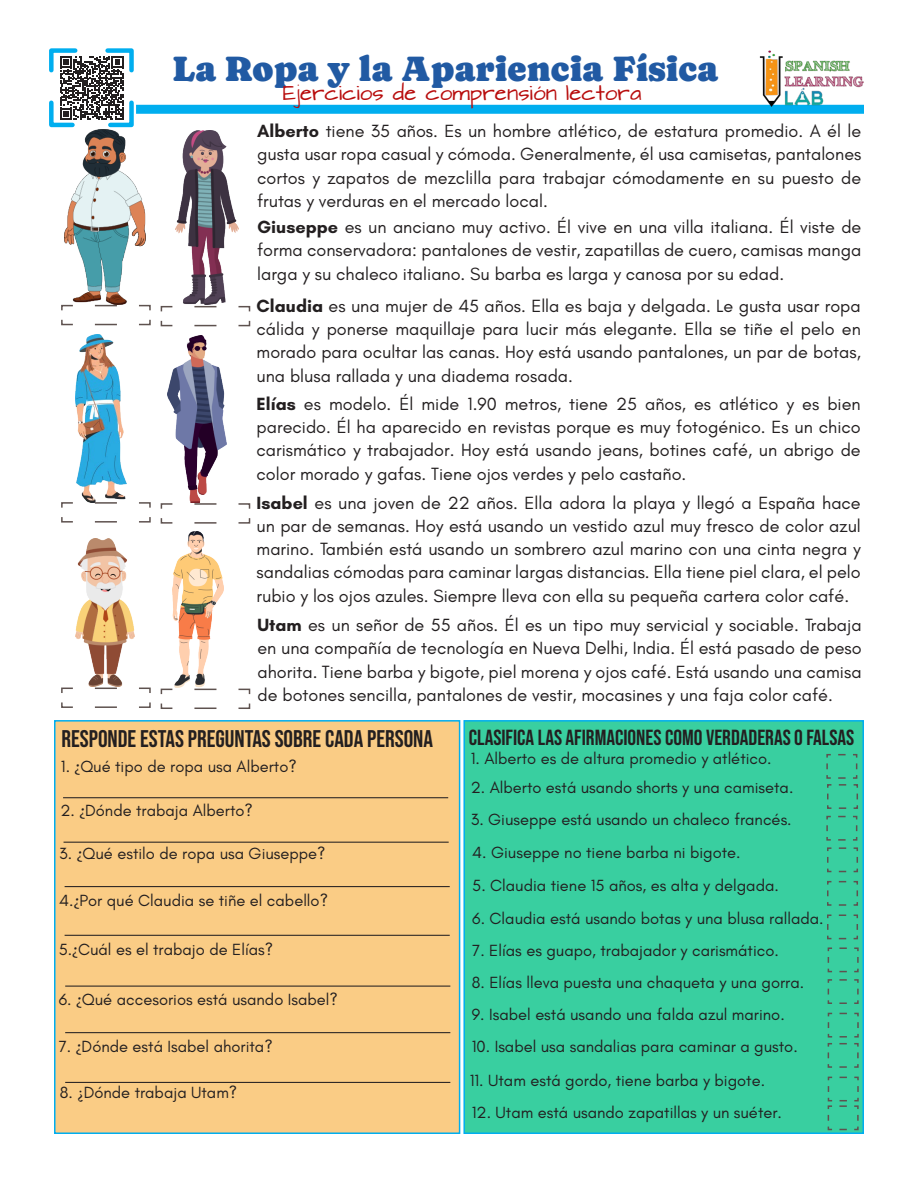
<style>
.page{position:relative;width:918px;height:1188px;background:#fff}
.page>*{position:absolute;margin:0;border:0;box-sizing:border-box;transform-origin:0 0}
.t1{font:36px "Caprasimo";color:#215aa3}
.t2{font:24px "Bebas Neue";color:#231f20}
.t3{font:21.75px "Bebas Neue";color:#231f20}
.t4{font:18px/23.2px "Glacial Indifference";color:#231f20;text-align:justify}
.t5{font:18px "Architects Daughter";color:#b80d0d}
.t6{font:16.5px "Glacial Indifference";color:#231f20}
.s1{font-weight:700}
.s2{font-family:"Candara"}
.s3{font-family:"Minion Pro"}
</style>
<div class="page">
<img style="left:64px;top:129px;width:82px;height:175px">
<img style="left:75px;top:335px;width:51px;height:166px">
<img style="left:167px;top:336px;width:60px;height:166px">
<img style="left:75px;top:539px;width:60px;height:147px">
<img style="left:175px;top:131px;width:64px;height:174px">
<img style="left:172px;top:532px;width:51px;height:156px">
<svg style="left:61px;top:304px;width:90px;height:22px"></svg>
<svg style="left:160px;top:305px;width:91px;height:22px"></svg>
<svg style="left:61px;top:501px;width:90px;height:22px"></svg>
<svg style="left:160px;top:502px;width:91px;height:22px"></svg>
<svg style="left:61px;top:687px;width:90px;height:21px"></svg>
<svg style="left:160px;top:688px;width:91px;height:21px"></svg>
<div style="left:54px;top:720px;width:406px;height:414px;background:#facc85;border:2px solid #00aeef"></div>
<hr style="left:63px;top:797px;width:385px;height:1px;background:#231f20">
<hr style="left:64px;top:842px;width:385px;height:1px;background:#231f20">
<hr style="left:65px;top:886px;width:385px;height:1px;background:#231f20">
<hr style="left:65px;top:935px;width:385px;height:1px;background:#231f20">
<hr style="left:65px;top:986px;width:385px;height:1px;background:#231f20">
<hr style="left:65px;top:1032px;width:385px;height:1px;background:#231f20">
<hr style="left:65px;top:1082px;width:385px;height:1px;background:#231f20">
<div style="left:463px;top:720px;width:401px;height:414px;background:#39cfa0;border:2px solid #00aeef"></div>
<svg style="left:827px;top:914px;width:31px;height:26px"></svg>
<svg style="left:827px;top:880px;width:31px;height:26px"></svg>
<svg style="left:827px;top:847px;width:31px;height:26px"></svg>
<svg style="left:826px;top:754px;width:32px;height:87px"></svg>
<svg style="left:827px;top:947px;width:32px;height:57px"></svg>
<svg style="left:827px;top:1012px;width:32px;height:56px"></svg>
<svg style="left:827px;top:1076px;width:32px;height:55px"></svg>
<div style="left:136px;top:105px;width:728px;height:9px;background:#00aeef"></div>
<img style="left:755px;top:50px;width:109px;height:57px">
<svg style="left:49px;top:48px;width:85px;height:80px"></svg>
<p class="t1" style="left:173px;top:47px;width:547px">La Ropa y la Apariencia Física</p>
<p class="t5" style="left:283px;top:83px;width:360px">Ejercicios de comprensión lectora</p>
<p class="t4" style="left:257px;top:120px;width:606px"><span class="s1">Alberto</span> tiene 35 años. Es un hombre atlético, de estatura promedio. A él le gusta usar ropa casual y cómoda. Generalmente, él usa camisetas, pantalones cortos y zapatos de mezclilla para trabajar cómodamente en su puesto de frutas y verduras en el mercado local.</p>
<p class="t4" style="left:257px;top:216px;width:606px"><span class="s1">Giuseppe</span> es un anciano muy activo. Él vive en una villa italiana. Él viste de forma conservadora: pantalones de vestir, zapatillas de cuero, camisas manga larga y su chaleco italiano. Su barba es larga y canosa por su edad.</p>
<p class="t4" style="left:257px;top:295px;width:606px"><span class="s1">Claudia</span> es una mujer de 45 años. Ella es baja y delgada. Le gusta usar ropa cálida y ponerse maquillaje para lucir más elegante. Ella se tiñe el pelo en morado para ocultar las canas. Hoy está usando pantalones, un par de botas, una blusa rallada y una diadema rosada.</p>
<p class="t4" style="left:257px;top:392px;width:606px"><span class="s1">Elías</span> es modelo. Él mide 1.90 metros, tiene 25 años, es atlético y es bien parecido. Él ha aparecido en revistas porque es muy fotogénico. Es un chico carismático y trabajador. Hoy está usando jeans, botines café, un abrigo de color morado y gafas. Tiene ojos verdes y pelo castaño.</p>
<p class="t4" style="left:257px;top:491px;width:606px"><span class="s1">Isabel</span> es una joven de 22 años. Ella adora la playa y llegó a España hace un par de semanas. Hoy está usando un vestido azul muy fresco de color azul marino. También está usando un sombrero azul marino con una cinta negra y sandalias cómodas para caminar largas distancias. Ella tiene piel clara, el pelo rubio y los ojos azules. Siempre lleva con ella su pequeña cartera color café.</p>
<p class="t4" style="left:257px;top:614px;width:606px"><span class="s1">Utam</span> es un señor de 55 años. Él es un tipo muy servicial y sociable. Trabaja en una compañía de tecnología en Nueva Delhi, India. Él está pasado de peso ahorita. Tiene barba y bigote, piel morena y ojos café. Está usando una camisa de botones sencilla, pantalones de vestir, mocasines y una faja color café.</p>
<p class="t2" style="left:61px;top:725px;width:373px">RESPONDE ESTAS PREGUNTAS SOBRE CADA PERSONA</p>
<p class="t6" style="left:61px;top:758px;width:237px">1. <span class="s2">¿</span>Qué tipo de ropa usa Alberto?</p>
<p class="t6" style="left:60px;top:801px;width:194px">2. <span class="s2">¿</span>Dónde trabaja Alberto?</p>
<p class="t6" style="left:59px;top:844px;width:268px">3. <span class="s2">¿</span>Qué estilo de ropa usa Giuseppe?</p>
<p class="t6" style="left:59px;top:891px;width:270px">4.<span class="s2">¿</span>Por qué Claudia se tiñe el cabello?</p>
<p class="t6" style="left:59px;top:941px;width:216px">5.<span class="s2">¿</span>Cuál es el trabajo de Elías?</p>
<p class="t6" style="left:59px;top:990px;width:281px">6. <span class="s2">¿</span>Qué accesorios está usando Isabel?</p>
<p class="t6" style="left:59px;top:1037px;width:215px">7. <span class="s2">¿</span>Dónde está Isabel ahorita?</p>
<p class="t6" style="left:60px;top:1084px;width:179px">8. <span class="s3">¿</span>Dónde trabaja Utam?</p>
<p class="t3" style="left:469px;top:725px;width:387px">CLASIFICA LAS AFIRMACIONES COMO VERDADERAS O FALSAS</p>
<p class="t6" style="left:471px;top:749px;width:302px">1. Alberto es de altura promedio y atlético.</p>
<p class="t6" style="left:471px;top:778px;width:324px">2. Alberto está usando shorts y una camiseta.</p>
<p class="t6" style="left:471px;top:810px;width:322px">3. Giuseppe está usando un chaleco francés.</p>
<p class="t6" style="left:472px;top:843px;width:270px">4. Giuseppe no tiene barba ni bigote.</p>
<p class="t6" style="left:472px;top:876px;width:308px">5. Claudia tiene 15 años, es alta y delgada.</p>
<p class="t6" style="left:472px;top:909px;width:353px">6. Claudia está usando botas y una blusa rallada.</p>
<p class="t6" style="left:472px;top:942px;width:308px">7. Elías es guapo, trabajador y carismático.</p>
<p class="t6" style="left:472px;top:973px;width:334px">8. Elías lleva puesta una chaqueta y una gorra.</p>
<p class="t6" style="left:472px;top:1005px;width:314px">9. Isabel está usando una falda azul marino.</p>
<p class="t6" style="left:472px;top:1037px;width:327px">10. Isabel usa sandalias para caminar a gusto.</p>
<p class="t6" style="left:470px;top:1071px;width:297px">11. Utam está gordo, tiene barba y bigote.</p>
<p class="t6" style="left:472px;top:1103px;width:312px">12. Utam está usando zapatillas y un suéter.</p>
</div>
